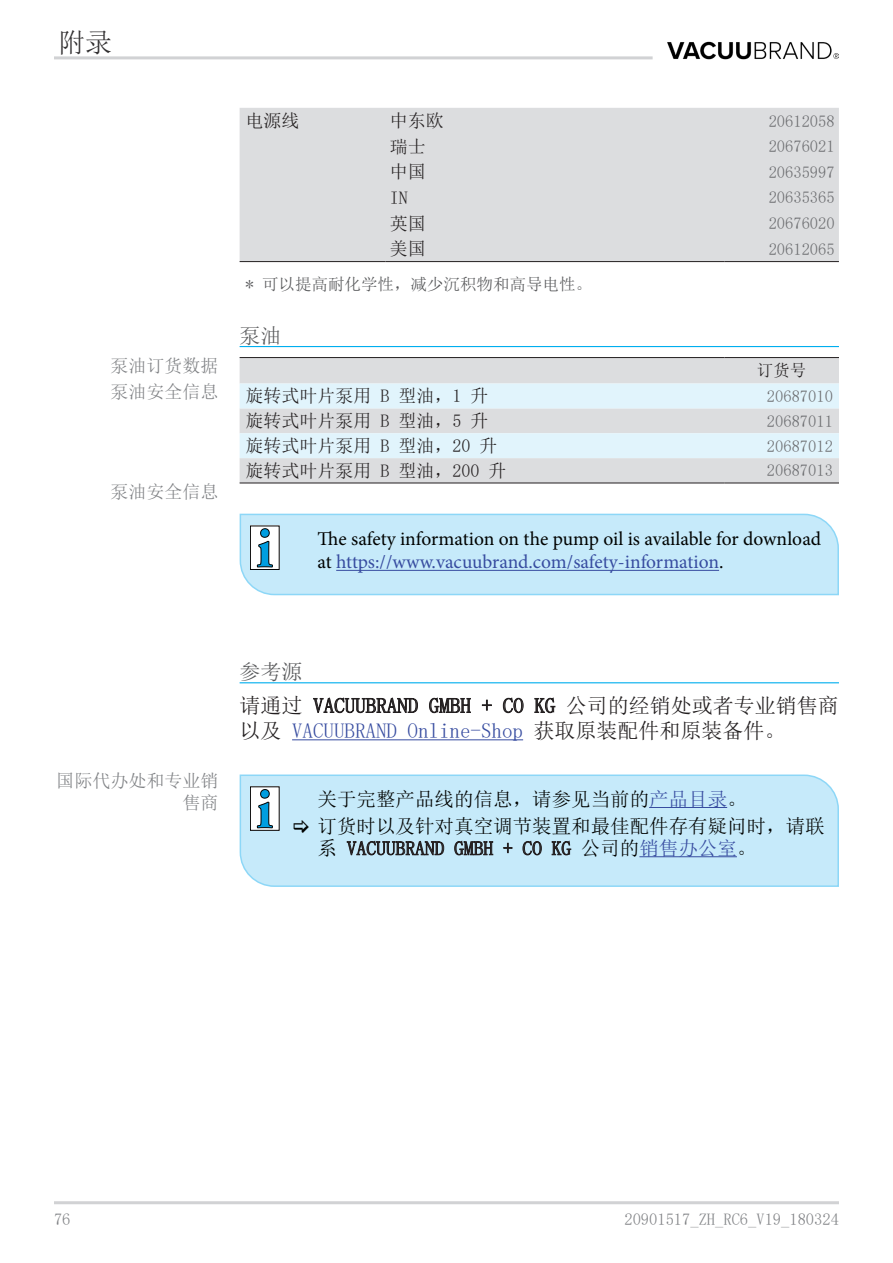
<style>
.page{position:relative;width:893px;height:1263px;background:#fff}
.page>*{position:absolute;margin:0;border:0;box-sizing:border-box;transform-origin:0 0}
.t1{font:27px "Sim Sun";color:#312f30}
._14_Textkörper_Blocksatz_Silbentrennung{font:21px/25.2px "Sim Sun";color:#231f20}
._14_Überschrift_Zwischenüberschrift_Absat{font:21px "Sim Sun";color:#57585a}
._13_Textkörper_Info{font:19.5px/23.4px "Minion Pro";color:#000200}
._13_Textkörper_Info-2{font:19.5px/22.5px "Sim Sun";color:#000200}
._12_Tabellen-Inhalt{font:18px "Sim Sun";color:#231f20}
._12_Marginalientext_rechtsbündig{font:18px/21.6px "Sim Sun";color:#808285;text-align:right}
._12_Marginalientext_rechtsbündig_Silbentr{font:18px "Sim Sun";color:#808285}
._11_Tabelle-Bestellnr_sw70_rechts{font:16.5px "Sim Sun";color:#6c6d70}
.t2{font:16.5px "Sim Sun";color:#808285}
._11_Fußnotentext_kursiv_Tab8{font:16.5px "Sim Sun";color:#57585a}
._11_Tabellen-Inhalt_zentriert{font:16.5px "Sim Sun";color:#231f20}
.s1{color:#374ca0}
.s2{color:#231f20}
</style>
<div class="page">
<hr style="left:54px;top:1201px;width:785px;height:3px;background:#d1d2d4">
<hr style="left:54px;top:56px;width:599px;height:3px;background:#d1d2d4">
<img style="left:667px;top:41px;width:172px;height:19px">
<hr style="left:240px;top:346px;width:599px;height:1px;background:#00aeef">
<hr style="left:240px;top:682px;width:599px;height:1px;background:#00aeef">
<hr style="left:292px;top:739px;width:231px;height:1px;background:#374ca0">
<div style="left:240px;top:108px;width:599px;height:153px;background:#dcdddf"></div>
<hr style="left:240px;top:261px;width:146px;height:1px;background:#231f20">
<hr style="left:386px;top:261px;width:338px;height:1px;background:#231f20">
<hr style="left:724px;top:261px;width:115px;height:1px;background:#231f20">
<div style="left:240px;top:358px;width:599px;height:125px;background:#dcdddf"></div>
<svg style="left:240px;top:383px;width:599px;height:75px;background:#dfecf2"></svg>
<hr style="left:240px;top:357px;width:484px;height:1px;background:#231f20">
<hr style="left:724px;top:357px;width:115px;height:1px;background:#231f20">
<hr style="left:240px;top:483px;width:484px;height:1px;background:#231f20">
<hr style="left:724px;top:483px;width:115px;height:1px;background:#231f20">
<svg style="left:239px;top:513px;width:600px;height:83px;background:#c3e8f9"></svg>
<div style="left:250px;top:526px;width:29px;height:44px;background:#fff"></div>
<svg style="left:257px;top:528px;width:16px;height:39px"></svg>
<div style="left:250px;top:526px;width:29px;height:44px;border:1px solid #000"></div>
<div style="left:239px;top:774px;width:600px;height:113px;background:#c6eafa"></div>
<div style="left:250px;top:786px;width:29px;height:44px;background:#fff"></div>
<svg style="left:257px;top:789px;width:16px;height:39px"></svg>
<div style="left:250px;top:787px;width:29px;height:43px;border:1px solid #000"></div>
<svg style="left:294px;top:819px;width:15px;height:13px"></svg>
<h1 class="t1" style="left:58px;top:28px;width:55px">附录</h1>
<p class="_12_Marginalientext_rechtsbündig" style="left:110px;top:355px;width:110px">泵油订货数据</p>
<p class="_12_Marginalientext_rechtsbündig_Silbentr" style="left:110px;top:383px;width:110px">泵油安全信息</p>
<p class="_12_Marginalientext_rechtsbündig_Silbentr" style="left:110px;top:483px;width:110px">泵油安全信息</p>
<p class="_12_Tabellen-Inhalt" style="left:246px;top:112px;width:55px">电源线</p>
<p class="_12_Tabellen-Inhalt" style="left:390px;top:112px;width:55px">中东欧</p>
<p class="_11_Tabelle-Bestellnr_sw70_rechts" style="left:769px;top:112px;width:67px">20612058</p>
<p class="_12_Tabellen-Inhalt" style="left:390px;top:137px;width:37px">瑞士</p>
<p class="_11_Tabelle-Bestellnr_sw70_rechts" style="left:769px;top:138px;width:67px">20676021</p>
<p class="_12_Tabellen-Inhalt" style="left:390px;top:163px;width:37px">中国</p>
<p class="_11_Tabelle-Bestellnr_sw70_rechts" style="left:769px;top:164px;width:67px">20635997</p>
<p class="_12_Tabellen-Inhalt" style="left:390px;top:188px;width:19px">IN</p>
<p class="_11_Tabelle-Bestellnr_sw70_rechts" style="left:769px;top:189px;width:67px">20635365</p>
<p class="_12_Tabellen-Inhalt" style="left:390px;top:214px;width:37px">英国</p>
<p class="_11_Tabelle-Bestellnr_sw70_rechts" style="left:769px;top:215px;width:67px">20676020</p>
<p class="_12_Tabellen-Inhalt" style="left:390px;top:240px;width:37px">美国</p>
<p class="_11_Tabelle-Bestellnr_sw70_rechts" style="left:769px;top:240px;width:67px">20612065</p>
<p class="_11_Fußnotentext_kursiv_Tab8" style="left:246px;top:276px;width:348px">* 可以提高耐化学性，减少沉积物和高导电性。</p>
<p class="_14_Überschrift_Zwischenüberschrift_Absat" style="left:240px;top:325px;width:43px">泵油</p>
<p class="_11_Tabellen-Inhalt_zentriert" style="left:757px;top:362px;width:51px">订货号</p>
<p class="_12_Tabellen-Inhalt" style="left:246px;top:387px;width:244px">旋转式叶片泵用 B 型油，1 升</p>
<p class="_11_Tabelle-Bestellnr_sw70_rechts" style="left:767px;top:388px;width:68px">20687010</p>
<p class="_12_Tabellen-Inhalt" style="left:246px;top:412px;width:244px">旋转式叶片泵用 B 型油，5 升</p>
<p class="_11_Tabelle-Bestellnr_sw70_rechts" style="left:767px;top:412px;width:68px">20687011</p>
<p class="_12_Tabellen-Inhalt" style="left:246px;top:437px;width:253px">旋转式叶片泵用 B 型油，20 升</p>
<p class="_11_Tabelle-Bestellnr_sw70_rechts" style="left:767px;top:437px;width:68px">20687012</p>
<p class="_12_Tabellen-Inhalt" style="left:246px;top:461px;width:262px">旋转式叶片泵用 B 型油，200 升</p>
<p class="_11_Tabelle-Bestellnr_sw70_rechts" style="left:767px;top:462px;width:68px">20687013</p>
<p class="_13_Textkörper_Info" style="left:318px;top:527px;width:505px">The safety information on the pump oil is available for download at <span class="s1">https://www.vacuubrand.com/safety-information</span>.</p>
<p class="_12_Marginalientext_rechtsbündig" style="left:56px;top:770px;width:164px">国际代办处和专业销售商</p>
<p class="_14_Überschrift_Zwischenüberschrift_Absat" style="left:240px;top:661px;width:64px">参考源</p>
<p class="_14_Textkörper_Blocksatz_Silbentrennung" style="left:240px;top:693px;width:601px">请通过 VACUUBRAND GMBH + CO KG 公司的经销处或者专业销售商以及 <span class="s1">VACUUBRAND Online-Shop</span> 获取原装配件和原装备件。</p>
<p class="_13_Textkörper_Info-2" style="left:318px;top:787px;width:431px">关于完整产品线的信息，请参见当前的<span class="s1">产品目录</span>。</p>
<p class="_13_Textkörper_Info-2" style="left:318px;top:814px;width:509px">订货时以及针对真空调节装置和最佳配件存有疑问时，请联系 <span class="s2">VACUUBRAND GMBH + CO KG</span> 公司的<span class="s1">销售办公室</span>。</p>
<p class="t2" style="left:54px;top:1211px;width:18px">76</p>
<p class="t2" style="left:624px;top:1211px;width:216px">20901517_ZH_RC6_V19_180324</p>
</div>
